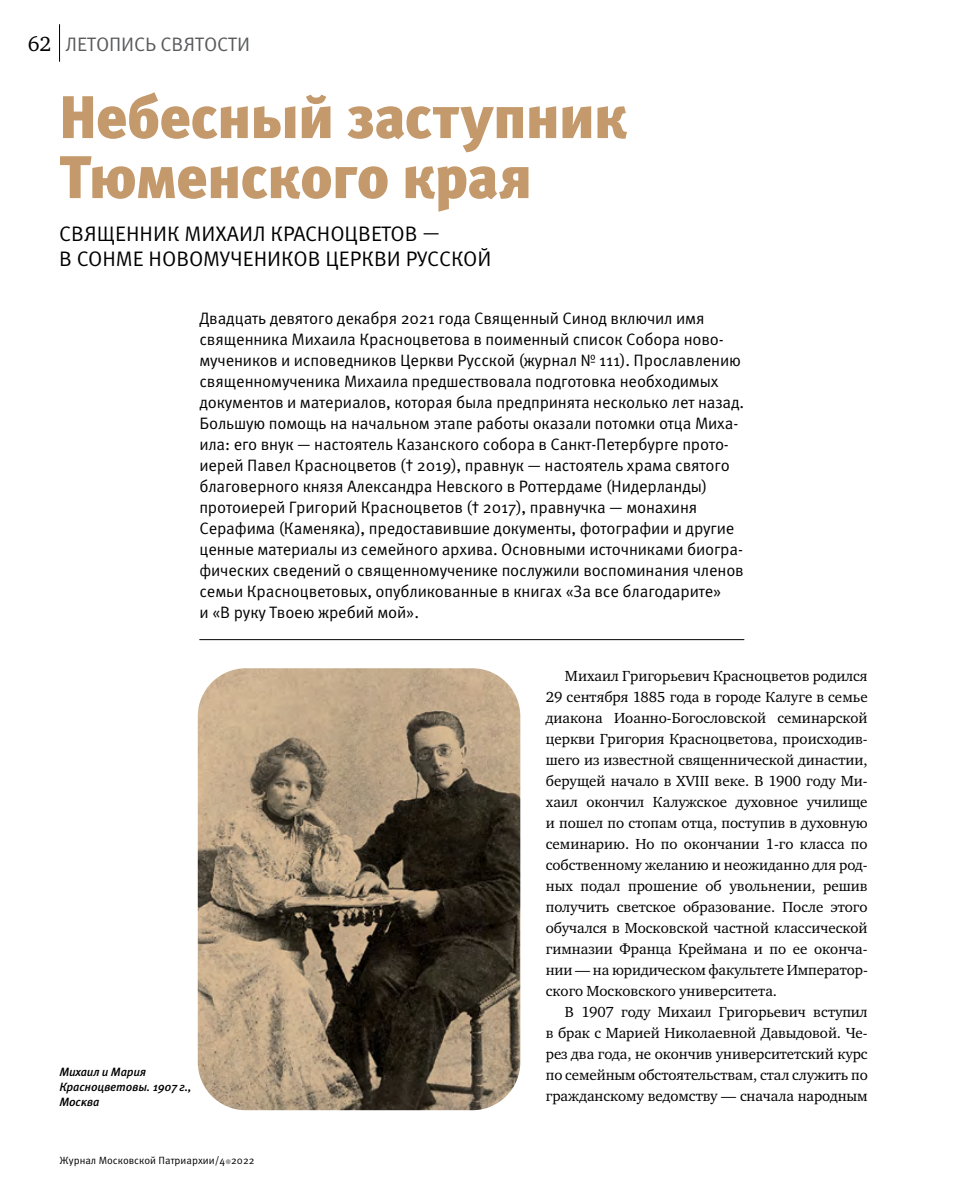
<style>
.page{position:relative;width:957px;height:1191px;background:#fff}
.page>*{position:absolute;margin:0;border:0;box-sizing:border-box;transform-origin:0 0}
.t1{font:900 60px/60px "Meta Pro";letter-spacing:-.02em;color:#c49a6c}
.t2{font:21px/25.5px "Meta Pro";color:#000}
.t3{font:19.5px "Meta Pro";letter-spacing:-.005em;color:#58595b}
.t4{font:16.5px/21px "Meta Pro";letter-spacing:-.01em;color:#000}
.t5{font:15px/21px "Charter ITC";letter-spacing:-.005em;color:#000;text-align:justify}
.t6{font:italic 500 12px/15px "Meta Pro";letter-spacing:-.015em;color:#000}
.t7{font:10.5px "Meta Pro";color:#000}
.s1{font-family:"Charter ITC";font-size:21px;color:#000}
</style>
<div class="page">
<hr style="left:59px;top:24px;width:1px;height:38px;background:#000">
<svg style="left:226px;top:1159px;width:5px;height:5px"></svg>
<img style="left:198px;top:668px;width:322px;height:442px">
<hr style="left:199px;top:639px;width:545px;height:1px;background:#000">
<p class="t3" style="left:28px;top:32px;width:224px"><span class="s1">62</span> ЛЕТОПИСЬ СВЯТОСТИ</p>
<h1 class="t1" style="left:59px;top:89px;width:570px">Небесный заступник<br>Тюменского края</h1>
<p class="t2" style="left:59px;top:221px;width:434px">СВЯЩЕННИК МИХАИЛ КРАСНОЦВЕТОВ —<br>В СОНМЕ НОВОМУЧЕНИКОВ ЦЕРКВИ РУССКОЙ</p>
<p class="t4" style="left:199px;top:308px;width:546px">Двадцать девятого декабря 2021 года Священный Синод включил имя священника Михаила Красноцветова в поименный список Собора ново&shy;мучеников и исповедников Церкви Русской (журнал № 111). Прославлению священномученика Михаила предшествовала подготовка необходимых документов и материалов, которая была предпринята несколько лет назад.<br>Большую помощь на начальном этапе работы оказали потомки отца Миха&shy;ила: его внук — настоятель Казанского собора в Санкт-Петербурге прото&shy;иерей Павел Красноцветов († 2019), правнук — настоятель храма святого благоверного князя Александра Невского в Роттердаме (Нидерланды) протоиерей Григорий Красноцветов († 2017), правнучка — монахиня Серафима (Каменяка), предоставившие документы, фотографии и другие ценные материалы из семейного архива. Основными источниками биогра&shy;фических сведений о священномученике послужили воспоминания членов семьи Красноцветовых, опубликованные в книгах «За все благодарите»<br>и «В руку Твоею жребий мой».</p>
<p class="t6" style="left:59px;top:1064px;width:134px">Михаил и Мария<br>Красноцветовы. 1907 г.,<br>Москва</p>
<p class="t5" style="left:546px;top:665px;width:323px;text-indent:19px">Михаил Григорьевич Красноцветов родился 29 сентября 1885 года в городе Калуге в семье диакона Иоанно-Богословской семинарской церкви Григория Красноцветова, происходив&shy;шего из известной священнической династии, берущей начало в XVIII веке. В 1900 году Ми&shy;хаил окончил Калужское духовное училище и пошел по стопам отца, поступив в духовную семинарию. Но по окончании 1-го класса по собственному желанию и неожиданно для род&shy;ных подал прошение об увольнении, решив получить светское образование. После этого обучался в Московской частной классической гимназии Франца Креймана и по ее оконча&shy;нии — на юридическом факультете Император&shy;ского Московского университета.</p>
<p class="t5" style="left:546px;top:1001px;width:323px;text-indent:19px">В 1907 году Михаил Григорьевич вступил в брак с Марией Николаевной Давыдовой. Че&shy;рез два года, не окончив университетский курс по семейным обстоятельствам, стал служить по гражданскому ведомству — сначала народным</p>
<p class="t7" style="left:60px;top:1153px;width:197px">Журнал Московской Патриархии/4 2022</p>
</div>
